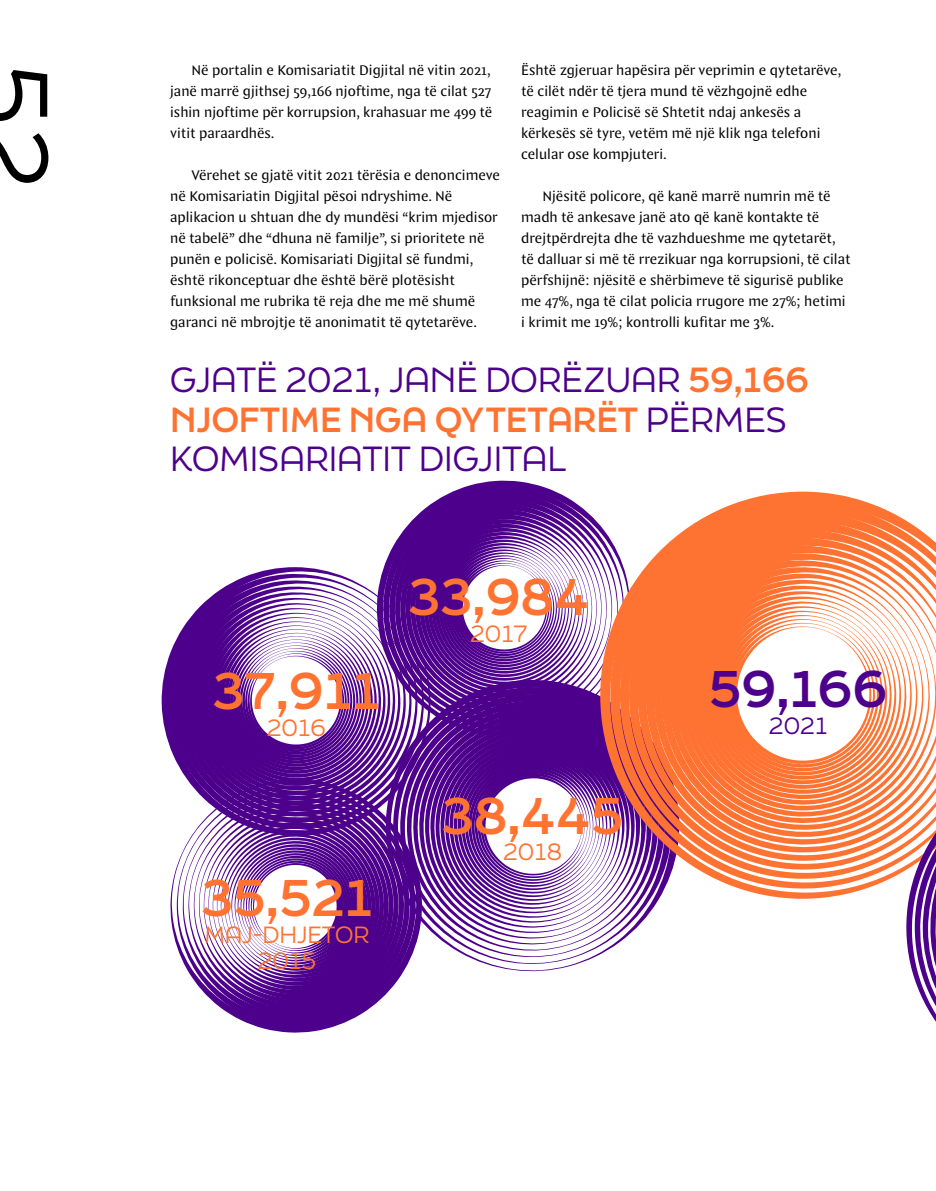
<style>
.page{position:relative;width:936px;height:1191px;background:#fff}
.page>*{position:absolute;margin:0;border:0;box-sizing:border-box;transform-origin:0 0}
.t1{font:96px "Final Six";color:#000}
.t2{font:700 48.6px "Final Six";color:#ff7332}
.t3{font:700 48.6px "Final Six";color:#4d008c}
.t4{font:33px/39.6px "Final Six";letter-spacing:-.005em;color:#4d008c}
.t5{font:22.2px/26.7px "Final Six";color:#ff7332;text-align:center}
.t6{font:22.2px "Final Six";color:#4d008c}
.t7{font:15px/21px "Comma Base";color:#000}
.s1{font-weight:700;color:#ff7332}
</style>
<div class="page">
<svg style="left:431px;top:480px;width:146px;height:24px;fill:#4d008c"></svg>
<svg style="left:161px;top:617px;width:30px;height:161px;fill:#4d008c"></svg>
<svg style="left:191px;top:504px;width:444px;height:468px"></svg>
<svg style="left:170px;top:778px;width:253px;height:254px"></svg>
<svg style="left:600px;top:491px;width:335px;height:408px;fill:#ff7332"></svg>
<svg style="left:697px;top:590px;width:238px;height:431px"></svg>
<p class="t7" style="left:521px;top:60px;width:321px">Është zgjeruar hapësira për veprimin e qytetarëve, të cilët ndër të tjera mund të vëzhgojnë edhe reagimin e Policisë së Shtetit ndaj ankesës a kërkesës së tyre, vetëm më një klik nga telefoni celular ose kompjuteri.</p>
<p class="t7" style="left:521px;top:186px;width:331px;text-indent:21px">Njësitë policore, që kanë marrë numrin më të madh të ankesave janë ato që kanë kontakte të drejtpërdrejta dhe të vazhdueshme me qytetarët, të dalluar si më të rrezikuar nga korrupsioni, të cilat përfshijnë: njësitë e shërbimeve të sigurisë publike me 47%, nga të cilat policia rrugore me 27%; hetimi i krimit me 19%; kontrolli kufitar me 3%.</p>
<h3 class="t4" style="left:170px;top:359px;width:640px">GJATË 2021, JANË DORËZUAR <span class="s1">59,166<br>NJOFTIME NGA QYTETARËT</span> PËRMES<br>KOMISARIATIT DIGJITAL</h3>
<h1 class="t1" style="left:82px;top:62px;width:129px;rotate:90deg">52</h1>
<p class="t7" style="left:170px;top:60px;width:323px;text-align:justify;text-indent:21px">Në portalin e Komisariatit Digjital në vitin 2021, janë marrë gjithsej 59,166 njoftime, nga të cilat 527 ishin njoftime për korrupsion, krahasuar me 499 të vitit paraardhës.</p>
<p class="t7" style="left:170px;top:165px;width:331px;text-indent:21px">Vërehet se gjatë vitit 2021 tërësia e denoncimeve në Komisariatin Digjital pësoi ndryshime. Në aplikacion u shtuan dhe dy mundësi “krim mjedisor në tabelë” dhe “dhuna në familje”, si prioritete në punën e policisë. Komisariati Digjital së fundmi, është rikonceptuar dhe është bërë plotësisht funksional me rubrika të reja dhe me më shumë garanci në mbrojtje të anonimatit të qytetarëve.</p>
<h2 class="t2" style="left:212px;top:656px;width:169px">37,911</h2>
<h3 class="t5" style="left:267px;top:714px;width:61px">2016</h3>
<h2 class="t2" style="left:201px;top:862px;width:173px">35,521</h2>
<h3 class="t5" style="left:204px;top:920px;width:166px">MAJ-DHJETOR<br>2015</h3>
<h2 class="t2" style="left:408px;top:561px;width:183px">33,984</h2>
<h3 class="t5" style="left:470px;top:619px;width:59px">2017</h3>
<h2 class="t2" style="left:441px;top:780px;width:183px">38,445</h2>
<h3 class="t5" style="left:503px;top:838px;width:61px">2018</h3>
<h2 class="t3" style="left:709px;top:653px;width:180px">59,166</h2>
<h3 class="t6" style="left:769px;top:709px;width:60px">2021</h3>
</div>
